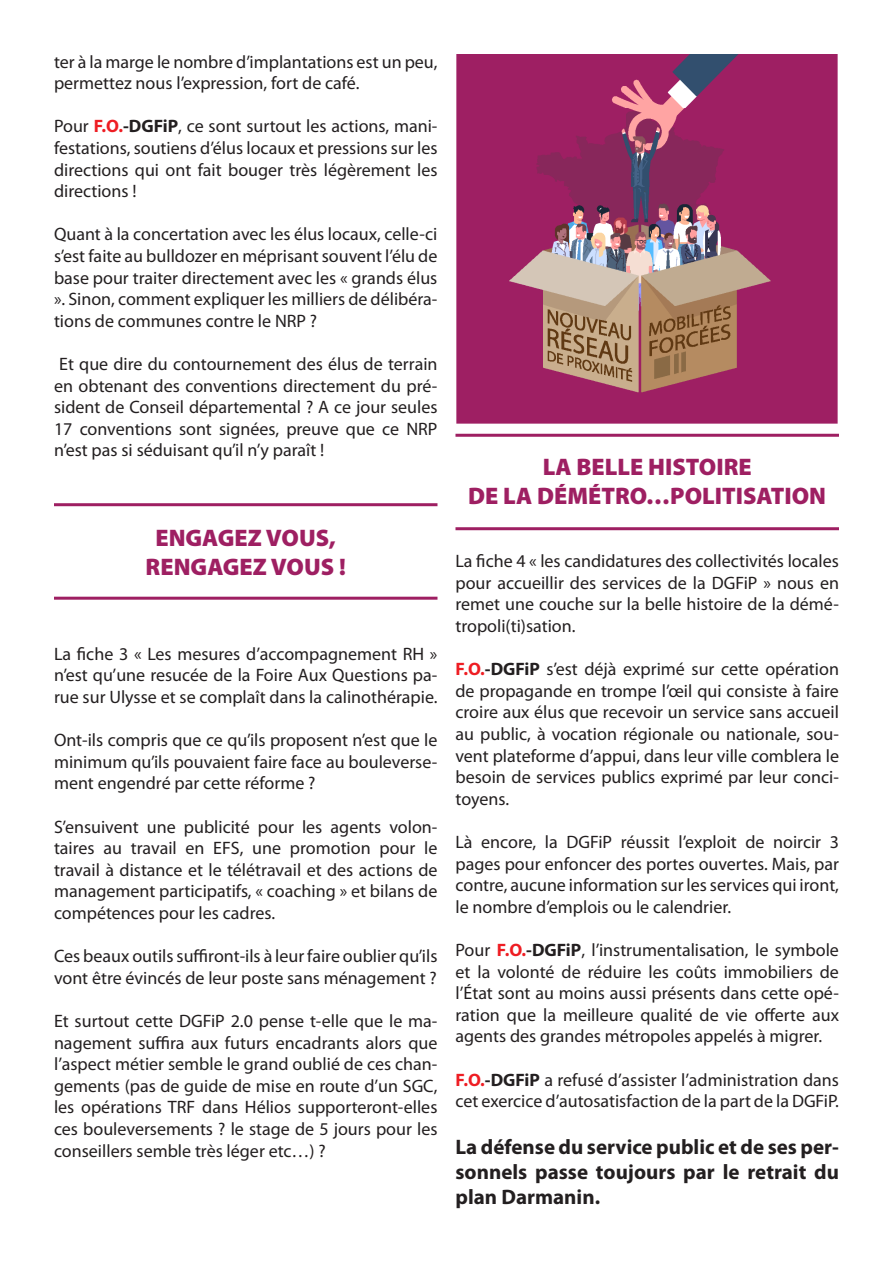
<style>
.page{position:relative;width:893px;height:1263px;background:#fff}
.page>*{position:absolute;margin:0;border:0;box-sizing:border-box;transform-origin:0 0}
.t1{font:900 24px "Myriad Pro";color:#9e1f62}
.t2{font:700 21px/25.2px "Myriad Pro";color:#231f20;text-align:justify}
.t3{font:18px/21.6px "Myriad Pro";color:#231f20;text-align:justify}
.s1{font-weight:700;color:#ee1d23}
.s2{font-weight:700}
</style>
<div class="page">
<hr style="left:54px;top:503px;width:383px;height:3px;background:#9e1f62">
<hr style="left:54px;top:597px;width:383px;height:3px;background:#9e1f62">
<hr style="left:455px;top:434px;width:384px;height:3px;background:#9e1f62">
<hr style="left:455px;top:527px;width:384px;height:3px;background:#9e1f62">
<img style="left:457px;top:54px;width:381px;height:369px">
<p class="t3" style="left:54px;top:50px;width:385px">ter à la marge le nombre d’implantations est un peu, permettez nous l’expression, fort de café.</p>
<p class="t3" style="left:54px;top:115px;width:385px">Pour <span class="s1">F.O.</span><span class="s2">-DGFiP</span>, ce sont surtout les actions, mani&shy;festations, soutiens d’élus locaux et pressions sur les directions qui ont fait bouger très légèrement les directions !</p>
<p class="t3" style="left:54px;top:223px;width:385px">Quant à la concertation avec les élus locaux, celle-ci s’est faite au bulldozer en méprisant souvent l’élu de base pour traiter directement avec les « grands élus ». Sinon, comment expliquer les milliers de délibéra&shy;tions de communes contre le NRP ?</p>
<p class="t3" style="left:54px;top:353px;width:385px">Et que dire du contournement des élus de terrain en obtenant des conventions directement du pré&shy;sident de Conseil départemental ? A ce jour seules 17 conventions sont signées, preuve que ce NRP n’est pas si séduisant qu’il n’y paraît !</p>
<p class="t1" style="left:155px;top:525px;width:182px">ENGAGEZ VOUS,</p>
<p class="t1" style="left:146px;top:553px;width:202px">RENGAGEZ VOUS !</p>
<p class="t3" style="left:54px;top:643px;width:385px">La fiche 3 « Les mesures d’accompagnement RH » n’est qu’une resucée de la Foire Aux Questions pa&shy;rue sur Ulysse et se complaît dans la calinothérapie.</p>
<p class="t3" style="left:54px;top:729px;width:385px">Ont-ils compris que ce qu’ils proposent n’est que le minimum qu’ils pouvaient faire face au bouleverse&shy;ment engendré par cette réforme ?</p>
<p class="t3" style="left:54px;top:815px;width:385px">S’ensuivent une publicité pour les agents volon&shy;taires au travail en EFS, une promotion pour le travail à distance et le télétravail et des actions de management participatifs, « coaching » et bilans de compétences pour les cadres.</p>
<p class="t3" style="left:54px;top:945px;width:385px">Ces beaux outils suffiront-ils à leur faire oublier qu’ils vont être évincés de leur poste sans ménagement ?</p>
<p class="t3" style="left:54px;top:1010px;width:385px">Et surtout cette DGFiP 2.0 pense t-elle que le ma&shy;nagement suffira aux futurs encadrants alors que l’aspect métier semble le grand oublié de ces chan&shy;gements (pas de guide de mise en route d’un SGC, les opérations TRF dans Hélios supporteront-elles ces bouleversements ? le stage de 5 jours pour les conseillers semble très léger etc…) ?</p>
<p class="t1" style="left:543px;top:454px;width:211px">LA BELLE HISTOIRE</p>
<p class="t1" style="left:468px;top:482px;width:359px">DE LA DÉMÉTRO…POLITISATION</p>
<p class="t3" style="left:455px;top:550px;width:385px">La fiche 4 « les candidatures des collectivités locales pour accueillir des services de la DGFiP » nous en remet une couche sur la belle histoire de la démé&shy;tropoli(ti)sation.</p>
<p class="t3" style="left:455px;top:658px;width:385px"><span class="s1">F.O.</span><span class="s2">-DGFiP</span> s’est déjà exprimé sur cette opération de propagande en trompe l’œil qui consiste à faire croire aux élus que recevoir un service sans accueil au public, à vocation régionale ou nationale, sou&shy;vent plateforme d’appui, dans leur ville comblera le besoin de services publics exprimé par leur conci&shy;toyens.</p>
<p class="t3" style="left:455px;top:831px;width:385px">Là encore, la DGFiP réussit l’exploit de noircir 3 pages pour enfoncer des portes ouvertes. Mais, par contre, aucune information sur les services qui iront, le nombre d’emplois ou le calendrier.</p>
<p class="t3" style="left:455px;top:939px;width:385px">Pour <span class="s1">F.O.</span><span class="s2">-DGFiP</span>, l’instrumentalisation, le symbole et la volonté de réduire les coûts immobiliers de l’État sont au moins aussi présents dans cette opé&shy;ration que la meilleure qualité de vie offerte aux agents des grandes métropoles appelés à migrer.</p>
<p class="t3" style="left:455px;top:1068px;width:385px"><span class="s1">F.O.</span><span class="s2">-DGFiP</span> a refusé d’assister l’administration dans cet exercice d’autosatisfaction de la part de la DGFiP.</p>
<p class="t2" style="left:455px;top:1134px;width:385px">La défense du service public et de ses per&shy;sonnels passe toujours par le retrait du plan Darmanin.</p>
</div>
